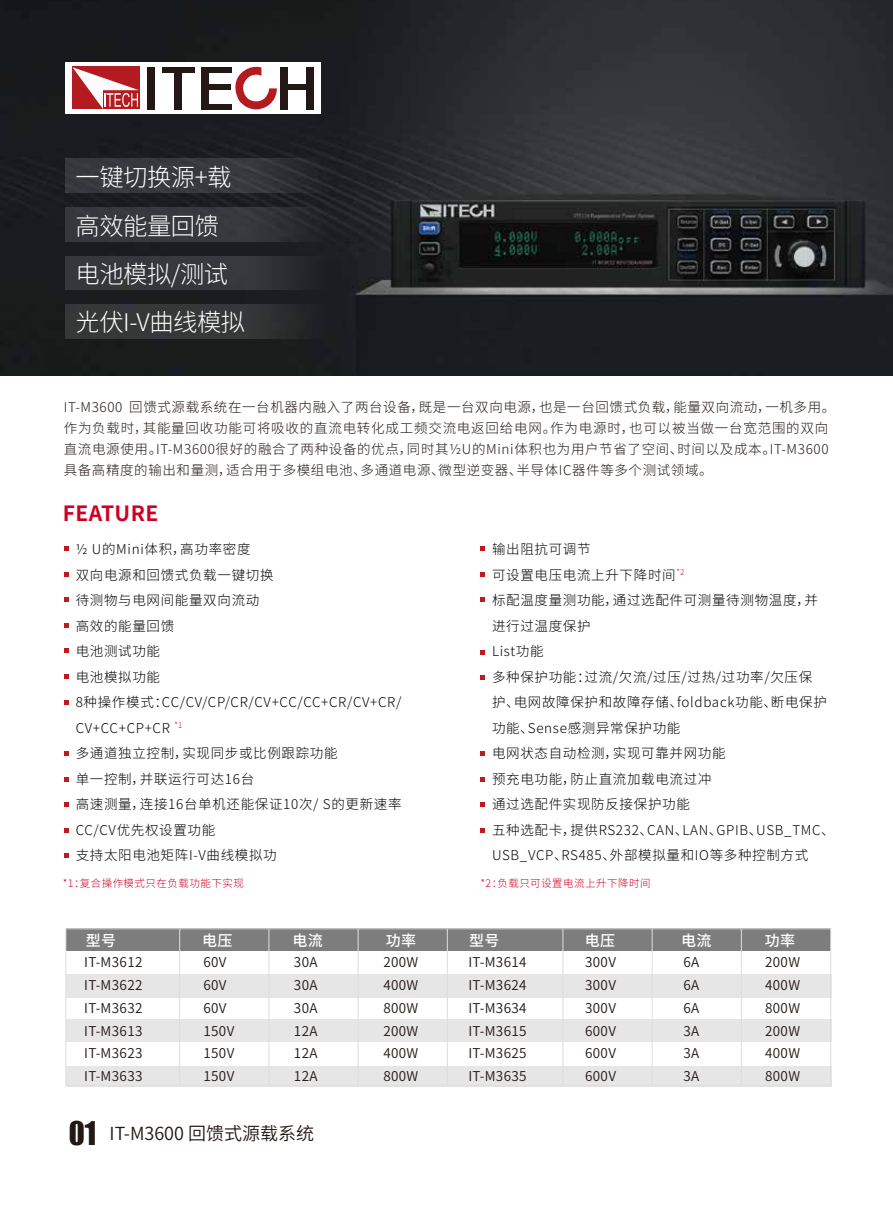
<style>
.page{position:relative;width:893px;height:1212px;background:#fff}
.page>*{position:absolute;margin:0;border:0;box-sizing:border-box;transform-origin:0 0}
.t1{font:300 24.3px/48.3px "Source Han Sans CN";letter-spacing:-.02em;color:#fff}
.t2{font:700 21px "Source Han Sans CN";letter-spacing:.02em;color:#cf0022}
.t3{font:18px "Source Han Sans CN";color:#221815}
.t4{font:500 15px "Source Han Sans CN";letter-spacing:.025em;color:#fff}
.t5{font:300 13.5px/25.5px "Source Han Sans CN";letter-spacing:.05em;color:#040000}
.t6{font:300 13.5px/21px "Source Han Sans CN";letter-spacing:.05em;color:#221815}
.t7{font:13.5px/23px "Source Han Sans CN";letter-spacing:.025em;color:#221815;text-align:justify}
.t8{font:300 10.5px "Source Han Sans CN";letter-spacing:.045em;color:#cf0022}
.s1{font-family:"Impact";font-size:30px}
</style>
<div class="page">
<img style="left:0;top:0;width:893px;height:376px">
<div style="left:65px;top:62px;width:256px;height:52px;background:#fff"></div>
<div style="left:201px;top:67px;width:31px;height:5px;background:#231815"></div>
<svg style="left:72px;top:67px;width:67px;height:42px"></svg>
<div style="left:147px;top:67px;width:8px;height:42px;background:#231815"></div>
<div style="left:162px;top:67px;width:33px;height:5px;background:#231815"></div>
<div style="left:174px;top:72px;width:8px;height:37px;background:#231815"></div>
<div style="left:201px;top:85px;width:30px;height:5px;background:#231815"></div>
<div style="left:201px;top:104px;width:31px;height:5px;background:#231815"></div>
<div style="left:201px;top:67px;width:8px;height:42px;background:#231815"></div>
<svg style="left:231px;top:66px;width:46px;height:44px"></svg>
<div style="left:281px;top:67px;width:7px;height:42px;background:#231815"></div>
<div style="left:289px;top:84px;width:17px;height:6px;background:#231815"></div>
<div style="left:306px;top:67px;width:8px;height:42px;background:#231815"></div>
<div style="left:66px;top:929px;width:765px;height:23px;background:#7d7d7d"></div>
<div style="left:66px;top:975px;width:765px;height:23px;background:#e6e6e6"></div>
<div style="left:66px;top:1065px;width:765px;height:22px;background:#e6e6e6"></div>
<div style="left:66px;top:1019px;width:765px;height:23px;background:#e6e6e6"></div>
<div style="left:65px;top:928px;width:766px;height:158px;border:1px solid #dcdddd"></div>
<hr style="left:179px;top:929px;width:1px;height:156px;background:#dcdddd">
<hr style="left:268px;top:929px;width:1px;height:156px;background:#dcdddd">
<hr style="left:358px;top:929px;width:1px;height:156px;background:#dcdddd">
<hr style="left:447px;top:929px;width:1px;height:156px;background:#dcdddd">
<hr style="left:562px;top:929px;width:1px;height:156px;background:#dcdddd">
<hr style="left:652px;top:929px;width:1px;height:156px;background:#dcdddd">
<hr style="left:741px;top:929px;width:1px;height:156px;background:#dcdddd">
<svg style="left:64px;top:546px;width:4px;height:4px"></svg>
<svg style="left:64px;top:572px;width:4px;height:4px"></svg>
<svg style="left:64px;top:598px;width:4px;height:4px"></svg>
<svg style="left:64px;top:623px;width:4px;height:4px"></svg>
<svg style="left:64px;top:649px;width:4px;height:4px"></svg>
<svg style="left:64px;top:674px;width:4px;height:5px"></svg>
<svg style="left:64px;top:700px;width:4px;height:4px"></svg>
<svg style="left:64px;top:751px;width:4px;height:4px"></svg>
<svg style="left:64px;top:777px;width:4px;height:4px"></svg>
<svg style="left:64px;top:802px;width:4px;height:5px"></svg>
<svg style="left:64px;top:828px;width:4px;height:4px"></svg>
<svg style="left:64px;top:853px;width:4px;height:5px"></svg>
<svg style="left:480px;top:546px;width:5px;height:4px"></svg>
<svg style="left:480px;top:572px;width:5px;height:4px"></svg>
<svg style="left:480px;top:598px;width:5px;height:4px"></svg>
<svg style="left:480px;top:676px;width:5px;height:4px"></svg>
<svg style="left:480px;top:650px;width:5px;height:4px"></svg>
<svg style="left:480px;top:751px;width:5px;height:4px"></svg>
<svg style="left:480px;top:777px;width:5px;height:4px"></svg>
<svg style="left:480px;top:828px;width:5px;height:4px"></svg>
<svg style="left:480px;top:802px;width:5px;height:5px"></svg>
<div style="left:66px;top:159px;width:313px;height:34px;background:linear-gradient(to right,#3d4044,#22252a)"></div>
<div style="left:66px;top:207px;width:313px;height:34px;background:linear-gradient(to right,#3c3f43,#22252a)"></div>
<div style="left:66px;top:256px;width:313px;height:34px;background:linear-gradient(to right,#3b3e42,#212328)"></div>
<div style="left:66px;top:305px;width:313px;height:34px;background:linear-gradient(to right,#3d413f,#1c1f23)"></div>
<h1 class="t1" style="left:76px;top:154px;width:171px">一键切换源+载高效能量回馈电池模拟/测试光伏I-V曲线模拟</h1>
<p class="t6" style="left:64px;top:396px;width:773px">IT-M3600 回馈式源载系统在一台机器内融入了两台设备，既是一台双向电源，也是一台回馈式负载，能量双向流动，一机多用。作为负载时，其能量回收功能可将吸收的直流电转化成工频交流电返回给电网。作为电源时，也可以被当做一台宽范围的双向直流电源使用。IT-M3600很好的融合了两种设备的优点，同时其½U的Mini体积也为用户节省了空间、时间以及成本。IT-M3600具备高精度的输出和量测，适合用于多模组电池、多通道电源、微型逆变器、半导体IC器件等多个测试领域。</p>
<h2 class="t2" style="left:63px;top:501px;width:97px">FEATURE</h2>
<p class="t5" style="left:76px;top:537px;width:327px">½ U的Mini体积，高功率密度<br>双向电源和回馈式负载一键切换<br>待测物与电网间能量双向流动<br>高效的能量回馈<br>电池测试功能<br>电池模拟功能<br>8种操作模式：CC/CV/CP/CR/CV+CC/CC+CR/CV+CR/<br>CV+CC+CP+CR <sup>*1<br></sup>多通道独立控制，实现同步或比例跟踪功能<br>单一控制，并联运行可达16台<br>高速测量，连接16台单机还能保证10次/ S的更新速率<br>CC/CV优先权设置功能<br>支持太阳电池矩阵I-V曲线模拟功</p>
<p class="t5" style="left:492px;top:537px;width:344px">输出阻抗可调节<br>可设置电压电流上升下降时间<sup>*2<br></sup>标配温度量测功能，通过选配件可测量待测物温度，并进行过温度保护<br>List功能<br>多种保护功能：过流/欠流/过压/过热/过功率/欠压保<br>护、电网故障保护和故障存储、foldback功能、断电保护功能、Sense感测异常保护功能<br>电网状态自动检测，实现可靠并网功能<br>预充电功能，防止直流加载电流过冲<br>通过选配件实现防反接保护功能<br>五种选配卡，提供RS232、CAN、LAN、GPIB、USB_TMC、<br>USB_VCP、RS485、外部模拟量和IO等多种控制方式</p>
<p class="t8" style="left:63px;top:877px;width:183px">*1：复合操作模式只在负载功能下实现</p>
<p class="t8" style="left:480px;top:877px;width:172px">*2：负载只可设置电流上升下降时间</p>
<p class="t4" style="left:86px;top:932px;width:32px">型号</p>
<p class="t4" style="left:202px;top:932px;width:32px">电压</p>
<p class="t4" style="left:292px;top:932px;width:32px">电流</p>
<p class="t4" style="left:386px;top:932px;width:32px">功率</p>
<p class="t4" style="left:469px;top:932px;width:32px">型号</p>
<p class="t4" style="left:585px;top:932px;width:32px">电压</p>
<p class="t4" style="left:681px;top:932px;width:32px">电流</p>
<p class="t4" style="left:765px;top:932px;width:32px">功率</p>
<p class="t7" style="left:84px;top:950px;width:60px">IT-M3612<br>IT-M3622<br>IT-M3632<br>IT-M3613<br>IT-M3623<br>IT-M3633</p>
<p class="t7" style="left:468px;top:950px;width:60px">IT-M3614<br>IT-M3624<br>IT-M3634<br>IT-M3615<br>IT-M3625<br>IT-M3635</p>
<p class="t7" style="left:203px;top:950px;width:32px;text-align:left">60V<br>60V<br>60V<br>150V<br>150V<br>150V</p>
<p class="t7" style="left:585px;top:950px;width:32px">300V 300V 300V 600V 600V 600V</p>
<p class="t7" style="left:294px;top:950px;width:25px">30A 30A 30A 12A 12A 12A</p>
<p class="t7" style="left:683px;top:950px;width:17px">6A 6A 6A 3A 3A 3A</p>
<p class="t7" style="left:383px;top:950px;width:37px">200W 400W 800W 200W 400W 800W</p>
<p class="t7" style="left:765px;top:950px;width:37px">200W 400W 800W 200W 400W 800W</p>
<h3 class="t3" style="left:69px;top:1124px;width:247px"><span class="s1">01</span> IT-M3600 回馈式源载系统</h3>
</div>
